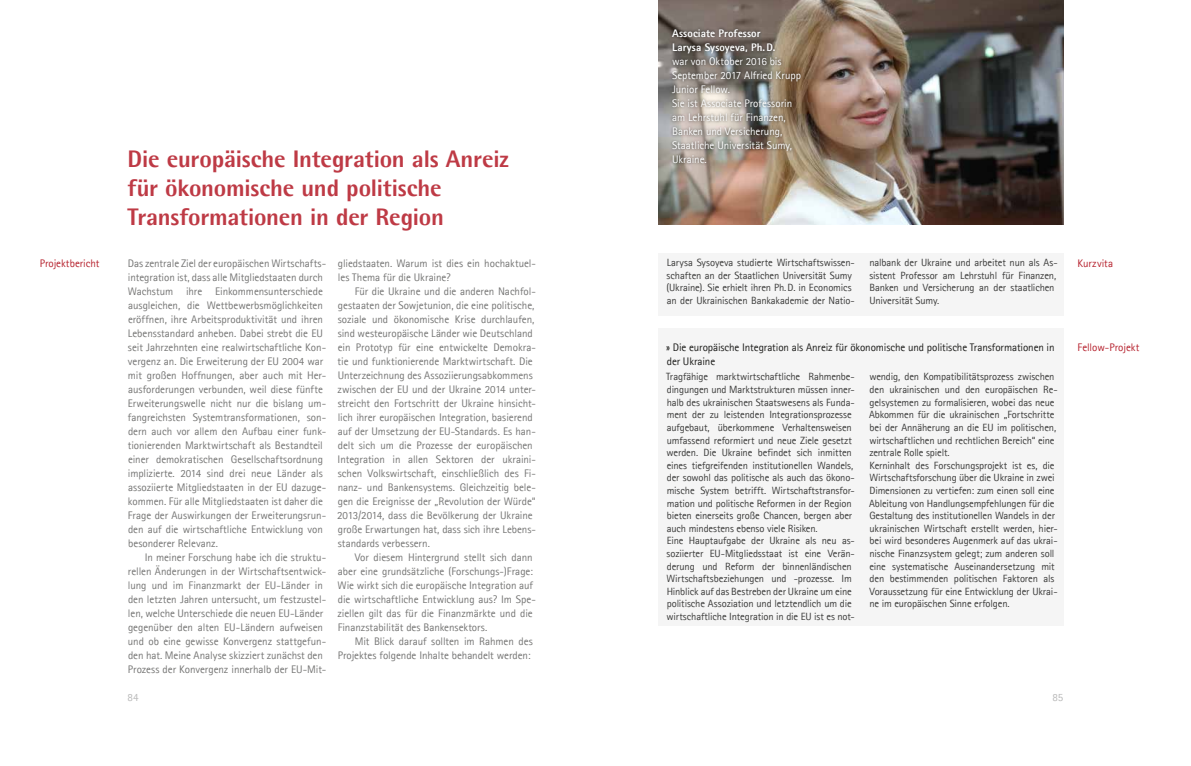
<style>
.page{position:relative;width:1191px;height:766px;background:#fff}
.page>*{position:absolute;margin:0;border:0;box-sizing:border-box;transform-origin:0 0}
.t1{font:800 24px/28.8px "Agfa Rotis Semisans";letter-spacing:-.01em;color:#be3a45}
.t2{font:11px/14px "Agfa Rotis Sans Serif";letter-spacing:-.005em;color:#767675}
.t3{font:11px/14px "Agfa Rotis Sans Serif";letter-spacing:-.005em;color:#fff}
.t4{font:11px "Agfa Rotis Sans Serif";letter-spacing:-.01em;color:#1d1d1b}
.t5{font:800 11px/14px "Agfa Rotis Sans Serif";letter-spacing:.01em;color:#fff}
.t6{font:11px "Agfa Rotis Sans Serif";letter-spacing:-.005em;color:#b6222e}
.t7{font:11px "Agfa Rotis Sans Serif";color:#bababa}
.t8{font:10.5px/12.6px "Agfa Rotis Sans Serif";letter-spacing:-.015em;color:#3c3c3b}
</style>
<div class="page">
<img style="left:658px;top:0;width:405px;height:224px">
<div style="left:658px;top:328px;width:405px;height:298px;background:#f5f5f5"></div>
<div style="left:658px;top:253px;width:405px;height:63px;background:#f5f5f5"></div>
<div style="left:669px;top:26px;width:134px;height:140px;background:#1d1d1b;opacity:.75"></div>
<h1 class="t1" style="left:128px;top:144px;width:383px">Die europäische Integration als Anreiz für ökonomische und politische<br>Transformationen in der Region</h1>
<p class="t6" style="left:40px;top:256px;width:61px">Projektbericht</p>
<p class="t2" style="left:128px;top:256px;width:200px">Das zentrale Ziel der europäischen Wirtschafts&shy;integration ist, dass alle Mitgliedstaaten durch Wachstum ihre Einkommensunterschiede ausgleichen, die Wettbewerbsmöglichkeiten eröffnen, ihre Arbeitsproduktivität und ihren Lebensstandard anheben. Dabei strebt die EU seit Jahrzehnten eine realwirtschaftliche Kon&shy;vergenz an. Die Erweiterung der EU 2004 war mit großen Hoffnungen, aber auch mit Her&shy;ausforderungen verbunden, weil diese fünfte Erweiterungswelle nicht nur die bislang um&shy;fangreichsten Systemtransformationen, son&shy;dern auch vor allem den Aufbau einer funk&shy;tionierenden Marktwirtschaft als Bestandteil einer demokratischen Gesellschaftsordnung implizierte. 2014 sind drei neue Länder als assoziierte Mitgliedstaaten in der EU dazuge&shy;kommen. Für alle Mitgliedstaaten ist daher die Frage der Auswirkungen der Erweiterungsrun&shy;den auf die wirtschaftliche Entwicklung von besonderer Relevanz.</p>
<p class="t2" style="left:128px;top:550px;width:200px;text-indent:17px">In meiner Forschung habe ich die struktu&shy;rellen Änderungen in der Wirtschaftsentwick&shy;lung und im Finanzmarkt der EU-Länder in den letzten Jahren untersucht, um festzustel&shy;len, welche Unterschiede die neuen EU-Länder gegenüber den alten EU-Ländern aufweisen und ob eine gewisse Konvergenz stattgefun&shy;den hat. Meine Analyse skizziert zunächst den Prozess der Konvergenz innerhalb der EU-Mit-</p>
<p class="t2" style="left:338px;top:256px;width:200px">gliedstaaten. Warum ist dies ein hochaktuel&shy;les Thema für die Ukraine?</p>
<p class="t2" style="left:337px;top:284px;width:200px;text-indent:18px">Für die Ukraine und die anderen Nachfol&shy;gestaaten der Sowjetunion, die eine politische, soziale und ökonomische Krise durchlaufen, sind westeuropäische Länder wie Deutschland ein Prototyp für eine entwickelte Demokra&shy;tie und funktionierende Marktwirtschaft. Die Unterzeichnung des Assoziierungsabkommens zwischen der EU und der Ukraine 2014 unter&shy;streicht den Fortschritt der Ukraine hinsicht&shy;lich ihrer europäischen Integration, basierend auf der Umsetzung der EU-Standards. Es han&shy;delt sich um die Prozesse der europäischen Integration in allen Sektoren der ukraini&shy;schen Volkswirtschaft, einschließlich des Fi&shy;nanz- und Bankensystems. Gleichzeitig bele&shy;gen die Ereignisse der „Revolution der Würde“ 2013/2014, dass die Bevölkerung der Ukraine große Erwartungen hat, dass sich ihre Lebens&shy;standards verbessern.</p>
<p class="t2" style="left:337px;top:550px;width:200px;text-indent:17px">Vor diesem Hintergrund stellt sich dann aber eine grundsätzliche (Forschungs-)Frage:<br>Wie wirkt sich die europäische Integration auf die wirtschaftliche Entwicklung aus? Im Spe&shy;ziellen gilt das für die Finanzmärkte und die Finanzstabilität des Bankensektors.</p>
<p class="t2" style="left:338px;top:634px;width:196px;text-align:right">Mit Blick darauf sollten im Rahmen des<br>Projektes folgende Inhalte behandelt werden:</p>
<p class="t5" style="left:672px;top:26px;width:105px">Associate Professor<br>Larysa Sysoyeva, Ph.D.</p>
<p class="t3" style="left:672px;top:54px;width:130px">war von Oktober 2016 bis<br>September 2017 Alfried Krupp<br>Junior Fellow.<br>Sie ist Associate Professorin am Lehrstuhl für Finanzen,<br>Banken und Versicherung,<br>Staatliche Universität Sumy,<br>Ukraine.</p>
<p class="t8" style="left:666px;top:256px;width:190px">Larysa Sysoyeva studierte Wirtschaftswissen&shy;schaften an der Staatlichen Universität Sumy (Ukraine). Sie erhielt ihren Ph.D. in Economics an der Ukrainischen Bankakademie der Natio-</p>
<p class="t8" style="left:869px;top:256px;width:190px">nalbank der Ukraine und arbeitet nun als As&shy;sistent Professor am Lehrstuhl für Finanzen, Banken und Versicherung an der staatlichen Universität Sumy.</p>
<p class="t6" style="left:1077px;top:256px;width:37px">Kurzvita</p>
<p class="t4" style="left:666px;top:340px;width:390px">» Die europäische Integration als Anreiz für ökonomische und politische Transformationen in</p>
<p class="t6" style="left:1077px;top:340px;width:63px">Fellow-Projekt</p>
<p class="t4" style="left:667px;top:354px;width:50px">der Ukraine</p>
<p class="t8" style="left:666px;top:370px;width:190px">Tragfähige marktwirtschaftliche Rahmenbe&shy;dingungen und Marktstrukturen müssen inner&shy;halb des ukrainischen Staatswesens als Funda&shy;ment der zu leistenden Integrationsprozesse aufgebaut, überkommene Verhaltensweisen umfassend reformiert und neue Ziele gesetzt werden. Die Ukraine befindet sich inmitten eines tiefgreifenden institutionellen Wandels, der sowohl das politische als auch das ökono&shy;mische System betrifft. Wirtschaftstransfor&shy;mation und politische Reformen in der Region bieten einerseits große Chancen, bergen aber auch mindestens ebenso viele Risiken.<br>Eine Hauptaufgabe der Ukraine als neu as&shy;soziierter EU-Mitgliedsstaat ist eine Verän&shy;derung und Reform der binnenländischen Wirtschaftsbeziehungen und -prozesse. Im Hinblick auf das Bestreben der Ukraine um eine politische Assoziation und letztendlich um die wirtschaftliche Integration in die EU ist es not-</p>
<p class="t8" style="left:869px;top:370px;width:190px">wendig, den Kompatibilitätsprozess zwischen den ukrainischen und den europäischen Re&shy;gelsystemen zu formalisieren, wobei das neue Abkommen für die ukrainischen „Fortschritte bei der Annäherung an die EU im politischen, wirtschaftlichen und rechtlichen Bereich“ eine zentrale Rolle spielt.<br>Kerninhalt des Forschungsprojekt ist es, die Wirtschaftsforschung über die Ukraine in zwei Dimensionen zu vertiefen: zum einen soll eine Ableitung von Handlungsempfehlungen für die Gestaltung des institutionellen Wandels in der ukrainischen Wirtschaft erstellt werden, hier&shy;bei wird besonderes Augenmerk auf das ukrai&shy;nische Finanzsystem gelegt; zum anderen soll eine systematische Auseinandersetzung mit den bestimmenden politischen Faktoren als Voraussetzung für eine Entwicklung der Ukrai&shy;ne im europäischen Sinne erfolgen.</p>
<p class="t7" style="left:128px;top:690px;width:13px">84</p>
<p class="t7" style="left:1052px;top:690px;width:12px">85</p>
</div>
